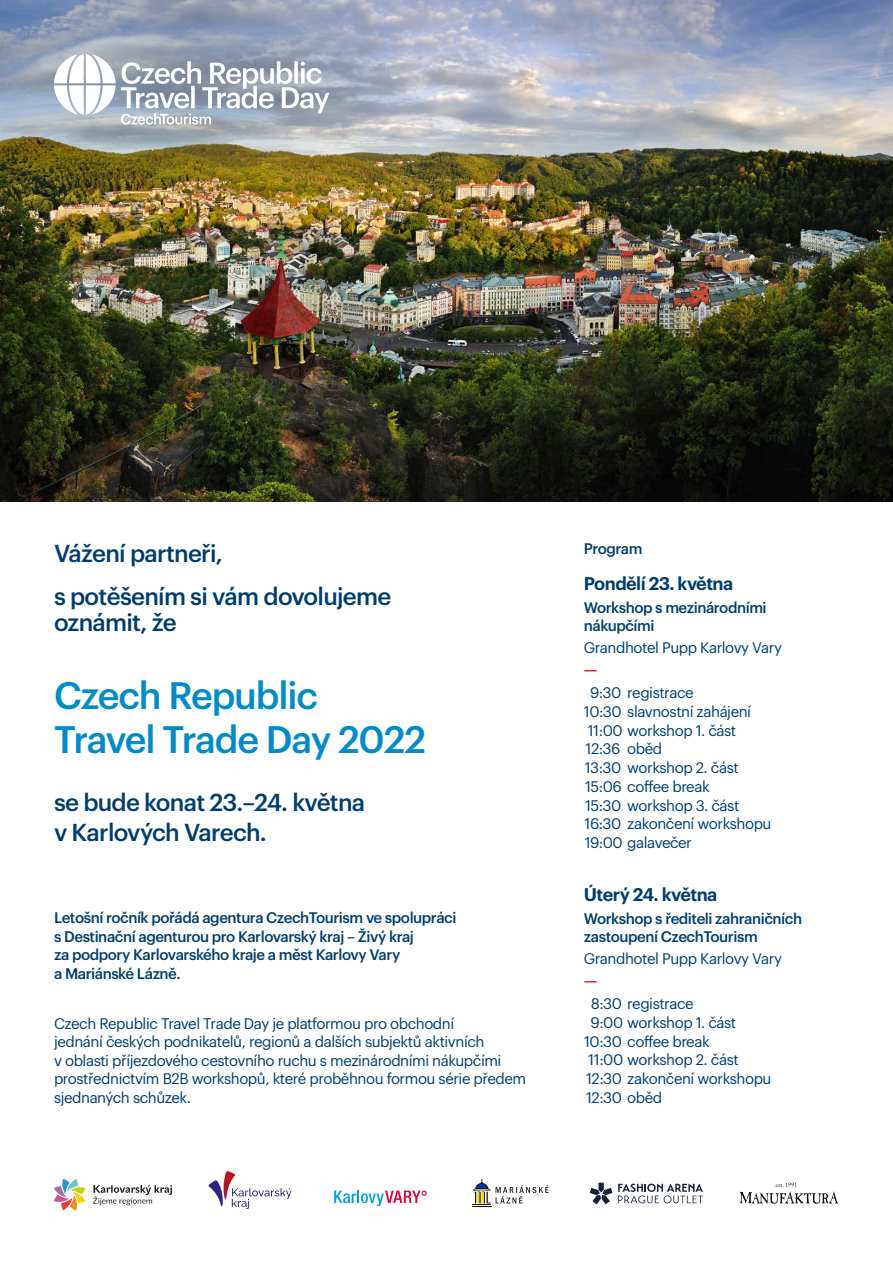
<style>
.page{position:relative;width:893px;height:1263px;background:#fff}
.page>*{position:absolute;margin:0;border:0;box-sizing:border-box;transform-origin:0 0}
.t1{font:500 37.5px/44.1px "Graphik LCG";letter-spacing:-.03em;color:#008bca}
.t2{font:500 24px/43px "Graphik LCG";letter-spacing:-.03em;color:#003d6e}
.t3{font:600 18px "Graphik LCG";letter-spacing:-.03em;color:#003d6e}
.t4{font:15px/18.8px "Graphik LCG";letter-spacing:-.03em;color:#003d6e}
.t5{font:500 15px/18.6px "Graphik LCG";letter-spacing:-.03em;color:#003d6e}
.t6{font:500 15px "Graphik LCG";color:#e7001b}
</style>
<div class="page">
<img style="left:0;top:267px;width:893px;height:235px">
<img style="left:0;top:0;width:893px;height:267px">
<img style="left:0;top:0;width:426px;height:192px">
<svg style="left:54px;top:54px;width:275px;height:71px"></svg>
<svg style="left:740px;top:1182px;width:98px;height:22px"></svg>
<svg style="left:472px;top:1179px;width:77px;height:28px"></svg>
<svg style="left:590px;top:1183px;width:22px;height:21px"></svg>
<svg style="left:618px;top:1183px;width:85px;height:20px"></svg>
<svg style="left:208px;top:1171px;width:84px;height:38px"></svg>
<svg style="left:54px;top:1179px;width:31px;height:31px"></svg>
<svg style="left:93px;top:1185px;width:79px;height:20px"></svg>
<svg style="left:334px;top:1190px;width:93px;height:16px"></svg>
<h2 class="t2" style="left:54px;top:529px;width:339px">Vážení partneři,<br>s potěšením si vám dovolujeme</h2>
<h2 class="t2" style="left:54px;top:599px;width:124px">oznámit, že</h2>
<h1 class="t1" style="left:54px;top:670px;width:374px">Czech Republic<br>Travel Trade Day 2022</h1>
<h2 class="t2" style="left:54px;top:786px;width:313px;line-height:29.1px">se bude konat 23.–24. května v Karlových Varech.</h2>
<p class="t5" style="left:54px;top:907px;width:404px">Letošní ročník pořádá agentura CzechTourism ve spolupráci s Destinační agenturou pro Karlovarský kraj – Živý kraj<br>za podpory Karlovarského kraje a měst Karlovy Vary<br>a Mariánské Lázně.</p>
<p class="t4" style="left:54px;top:1012px;width:474px">Czech Republic Travel Trade Day je platformou pro obchodní<br>jednání českých podnikatelů, regionů a dalších subjektů aktivních<br>v oblasti příjezdového cestovního ruchu s mezinárodními nákupčími prostřednictvím B2B workshopů, které proběhnou formou série předem sjednaných schůzek.</p>
<p class="t5" style="left:584px;top:538px;width:60px">Program</p>
<p class="t3" style="left:584px;top:570px;width:151px">Pondělí 23. května</p>
<p class="t5" style="left:584px;top:597px;width:184px;line-height:18px">Workshop s mezinárodními nákupčími</p>
<p class="t4" style="left:584px;top:637px;width:200px">Grandhotel Pupp Karlovy Vary</p>
<p class="t6" style="left:584px;top:658px;width:15px">—</p>
<p class="t4" style="left:584px;top:682px;width:189px;text-indent:6px">9:30 registrace<br>10:30 slavnostní zahájení<br>11:00 workshop 1. část<br>12:36 oběd<br>13:30 workshop 2. část<br>15:06 coffee break<br>15:30 workshop 3. část<br>16:30 zakončení workshopu<br>19:00 galavečer</p>
<p class="t3" style="left:584px;top:881px;width:135px">Úterý 24. května</p>
<p class="t5" style="left:584px;top:908px;width:220px;line-height:18px">Workshop s řediteli zahraničních zastoupení CzechTourism</p>
<p class="t4" style="left:584px;top:948px;width:200px">Grandhotel Pupp Karlovy Vary</p>
<p class="t6" style="left:584px;top:969px;width:15px">—</p>
<p class="t4" style="left:591px;top:993px;width:104px">8:30 registrace</p>
<p class="t4" style="left:591px;top:1012px;width:147px">9:00 workshop 1. část</p>
<p class="t4" style="left:584px;top:1030px;width:127px">10:30 coffee break</p>
<p class="t4" style="left:588px;top:1049px;width:152px">11:00 workshop 2. část</p>
<p class="t4" style="left:586px;top:1068px;width:187px">12:30 zakončení workshopu</p>
<p class="t4" style="left:586px;top:1087px;width:78px">12:30 oběd</p>
</div>
